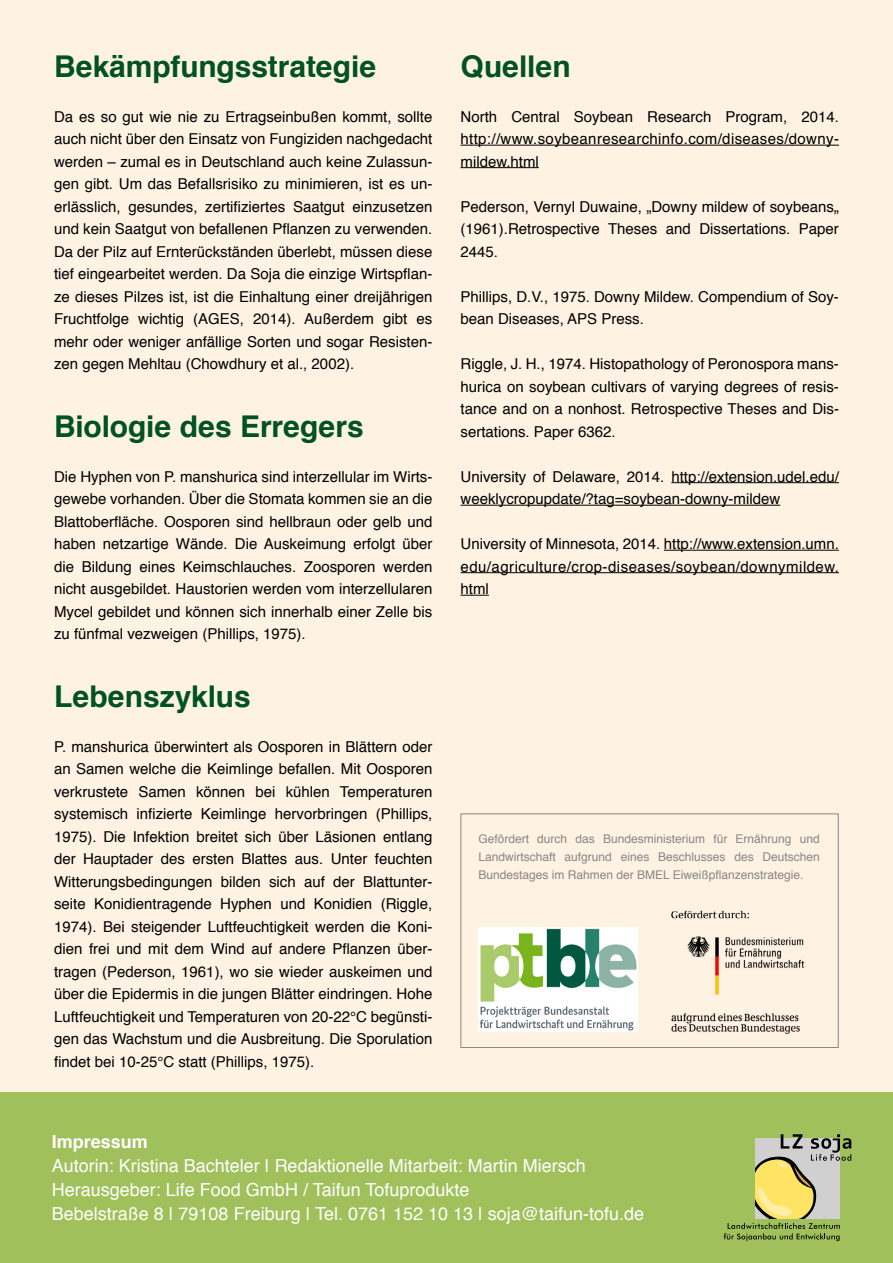
<style>
.page{position:relative;width:893px;height:1263px;background:#fff}
.page>*{position:absolute;margin:0;border:0;box-sizing:border-box;transform-origin:0 0}
.t1{font:700 30px "Helvetica";color:#005321}
.t2{font:18px/24px "Helvetica";color:#fff}
.t3{font:700 18px "Helvetica";color:#fff}
.t4{font:15px/22.5px "Helvetica";color:#000;text-align:justify}
.t5{font:12px/18px "Helvetica";color:#878787;text-align:justify}
</style>
<div class="page">
<div style="left:1px;top:1px;width:892px;height:1262px;background:#fef2e3"></div>
<div style="left:0;top:1093px;width:893px;height:170px;background:#9fc05a"></div>
<svg style="left:724px;top:1134px;width:127px;height:107px"></svg>
<img style="left:671px;top:910px;width:134px;height:124px">
<div style="left:460px;top:813px;width:379px;height:235px;border:1px solid #878787"></div>
<img style="left:479px;top:928px;width:159px;height:103px">
<hr style="left:460px;top:145px;width:379px;height:1px;background:#000">
<hr style="left:460px;top:167px;width:79px;height:1px;background:#000">
<hr style="left:671px;top:482px;width:168px;height:1px;background:#000">
<hr style="left:460px;top:505px;width:320px;height:1px;background:#000">
<hr style="left:664px;top:550px;width:175px;height:1px;background:#000">
<hr style="left:460px;top:572px;width:379px;height:1px;background:#000">
<svg style="left:460px;top:595px;width:29px;height:1px"></svg>
<h1 class="t1" style="left:54px;top:42px;width:323px">Bekämpfungsstrategie</h1>
<p class="t4" style="left:54px;top:105px;width:380px">Da es so gut wie nie zu Ertragseinbußen kommt, sollte auch nicht über den Einsatz von Fungiziden nachgedacht werden – zumal es in Deutschland auch keine Zulassun&shy;gen gibt. Um das Befallsrisiko zu minimieren, ist es un&shy;erlässlich, gesundes, zertifiziertes Saatgut einzusetzen und kein Saatgut von befallenen Pflanzen zu verwenden.<br>Da der Pilz auf Ernterückständen überlebt, müssen diese tief eingearbeitet werden. Da Soja die einzige Wirtspflan&shy;ze dieses Pilzes ist, ist die Einhaltung einer dreijährigen Fruchtfolge wichtig (AGES, 2014). Außerdem gibt es mehr oder weniger anfällige Sorten und sogar Resisten&shy;zen gegen Mehltau (Chowdhury et al., 2002).</p>
<h1 class="t1" style="left:54px;top:402px;width:311px">Biologie des Erregers</h1>
<p class="t4" style="left:54px;top:465px;width:380px">Die Hyphen von P. manshurica sind interzellular im Wirts&shy;gewebe vorhanden. Über die Stomata kommen sie an die Blattoberfläche. Oosporen sind hellbraun oder gelb und haben netzartige Wände. Die Auskeimung erfolgt über die Bildung eines Keimschlauches. Zoosporen werden nicht ausgebildet. Haustorien werden vom interzellularen Mycel gebildet und können sich innerhalb einer Zelle bis zu fünfmal vezweigen (Phillips, 1975).</p>
<h1 class="t1" style="left:54px;top:672px;width:198px">Lebenszyklus</h1>
<p class="t4" style="left:54px;top:735px;width:380px">P. manshurica überwintert als Oosporen in Blättern oder an Samen welche die Keimlinge befallen. Mit Oosporen verkrustete Samen können bei kühlen Temperaturen systemisch infizierte Keimlinge hervorbringen (Phillips, 1975). Die Infektion breitet sich über Läsionen entlang der Hauptader des ersten Blattes aus. Unter feuchten Witterungsbedingungen bilden sich auf der Blattunter&shy;seite Konidientragende Hyphen und Konidien (Riggle, 1974). Bei steigender Luftfeuchtigkeit werden die Koni&shy;dien frei und mit dem Wind auf andere Pflanzen über&shy;tragen (Pederson, 1961), wo sie wieder auskeimen und über die Epidermis in die jungen Blätter eindringen. Hohe Luftfeuchtigkeit und Temperaturen von 20-22°C begünsti&shy;gen das Wachstum und die Ausbreitung. Die Sporulation findet bei 10-25°C statt (Phillips, 1975).</p>
<h1 class="t1" style="left:460px;top:42px;width:112px">Quellen</h1>
<p class="t4" style="left:460px;top:105px;width:380px">North Central Soybean Research Program, 2014. http://www.soybeanresearchinfo.com/diseases/downy&shy;mildew.html</p>
<p class="t4" style="left:460px;top:195px;width:380px">Pederson, Vernyl Duwaine, „Downy mildew of soybeans„ (1961).Retrospective Theses and Dissertations. Paper 2445.</p>
<p class="t4" style="left:460px;top:285px;width:380px">Phillips, D.V., 1975. Downy Mildew. Compendium of Soy&shy;bean Diseases, APS Press.</p>
<p class="t4" style="left:460px;top:353px;width:380px">Riggle, J. H., 1974. Histopathology of Peronospora mans&shy;hurica on soybean cultivars of varying degrees of resis&shy;tance and on a nonhost. Retrospective Theses and Dis&shy;sertations. Paper 6362.</p>
<p class="t4" style="left:460px;top:465px;width:380px">University of Delaware, 2014. http://extension.udel.edu/ weeklycropupdate/?tag=soybean-downy-mildew</p>
<p class="t4" style="left:460px;top:533px;width:380px">University of Minnesota, 2014. http://www.extension.umn. edu/agriculture/crop-diseases/soybean/downymildew. html</p>
<p class="t5" style="left:478px;top:830px;width:343px">Gefördert durch das Bundesministerium für Ernährung und Landwirtschaft aufgrund eines Beschlusses des Deutschen Bundestages im Rahmen der BMEL Eiweißpflanzenstrategie.</p>
<p class="t3" style="left:52px;top:1127px;width:98px">Impressum</p>
<p class="t2" style="left:52px;top:1154px;width:594px">Autorin: Kristina Bachteler | Redaktionelle Mitarbeit: Martin Miersch<br>Herausgeber: Life Food GmbH / Taifun Tofuprodukte<br>Bebelstraße 8 | 79108 Freiburg | Tel. 0761 152 10 13 | soja@taifun-tofu.de</p>
</div>
